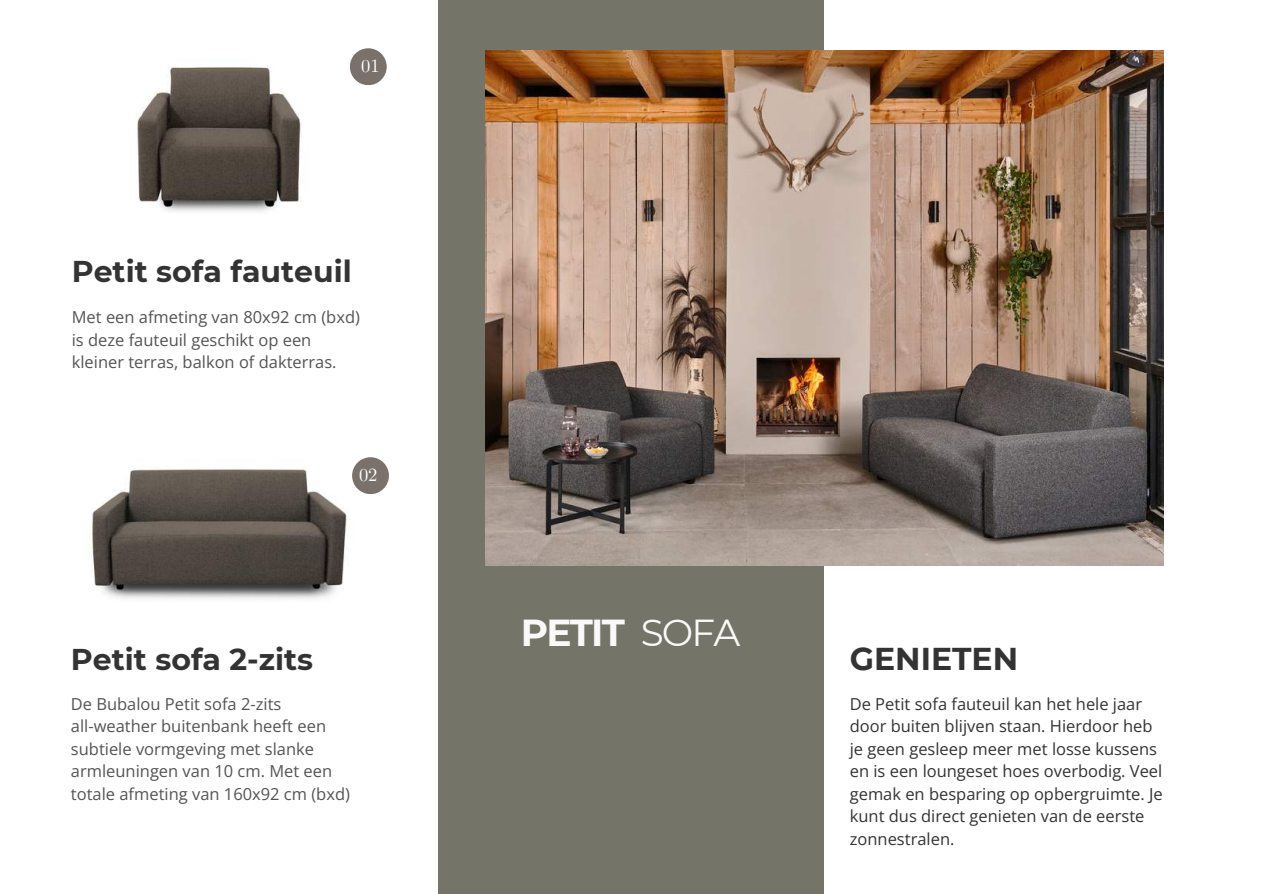
<style>
.page{position:relative;width:1263px;height:894px;background:#fff}
.page>*{position:absolute;margin:0;border:0;box-sizing:border-box;transform-origin:0 0}
.t1{font:700 37.5px "Montserrat";letter-spacing:-.05em;color:#faf9f8}
.t2{font:700 31.5px "Montserrat";color:#333}
.t3{font:700 30px "Montserrat";color:#333}
.t4{font:18.6px "CMU Serif";color:#fff}
.t5{font:16.5px/22.5px "Open Sans";color:#545454}
.t6{font:16.5px/22.5px "Open Sans";color:#333}
.s1{font-weight:400}
</style>
<div class="page">
<img style="left:137px;top:48px;width:227px;height:164px">
<img style="left:90px;top:460px;width:276px;height:139px">
<div style="left:438px;top:0;width:385px;height:893px;background:#757469"></div>
<div style="left:352px;top:457px;width:37px;height:37px;background:#7a726a;border-radius:50%"></div>
<div style="left:350px;top:48px;width:37px;height:37px;background:#7a726a;border-radius:50%"></div>
<img style="left:485px;top:51px;width:678px;height:514px">
<p class="t4" style="left:361px;top:55px;width:20px">01</p>
<h3 class="t3" style="left:72px;top:253px;width:281px">Petit sofa fauteuil</h3>
<p class="t5" style="left:72px;top:305px;width:290px">Met een afmeting van 80x92 cm (bxd) is deze fauteuil geschikt op een kleiner terras, balkon of dakterras.</p>
<p class="t4" style="left:359px;top:463px;width:20px">02</p>
<h3 class="t3" style="left:71px;top:641px;width:244px">Petit sofa 2-zits</h3>
<p class="t5" style="left:71px;top:692px;width:280px">De Bubalou Petit sofa 2-zits all-weather buitenbank heeft een subtiele vormgeving met slanke armleuningen van 10 cm. Met een totale afmeting van 160x92 cm (bxd)</p>
<h1 class="t1" style="left:521px;top:609px;width:221px">PETIT <span class="s1">SOFA</span></h1>
<h2 class="t2" style="left:850px;top:639px;width:170px">GENIETEN</h2>
<p class="t6" style="left:850px;top:692px;width:314px">De Petit sofa fauteuil kan het hele jaar door buiten blijven staan. Hierdoor heb je geen gesleep meer met losse kussens en is een loungeset hoes overbodig. Veel gemak en besparing op opbergruimte. Je kunt dus direct genieten van de eerste zonnestralen.</p>
</div>
